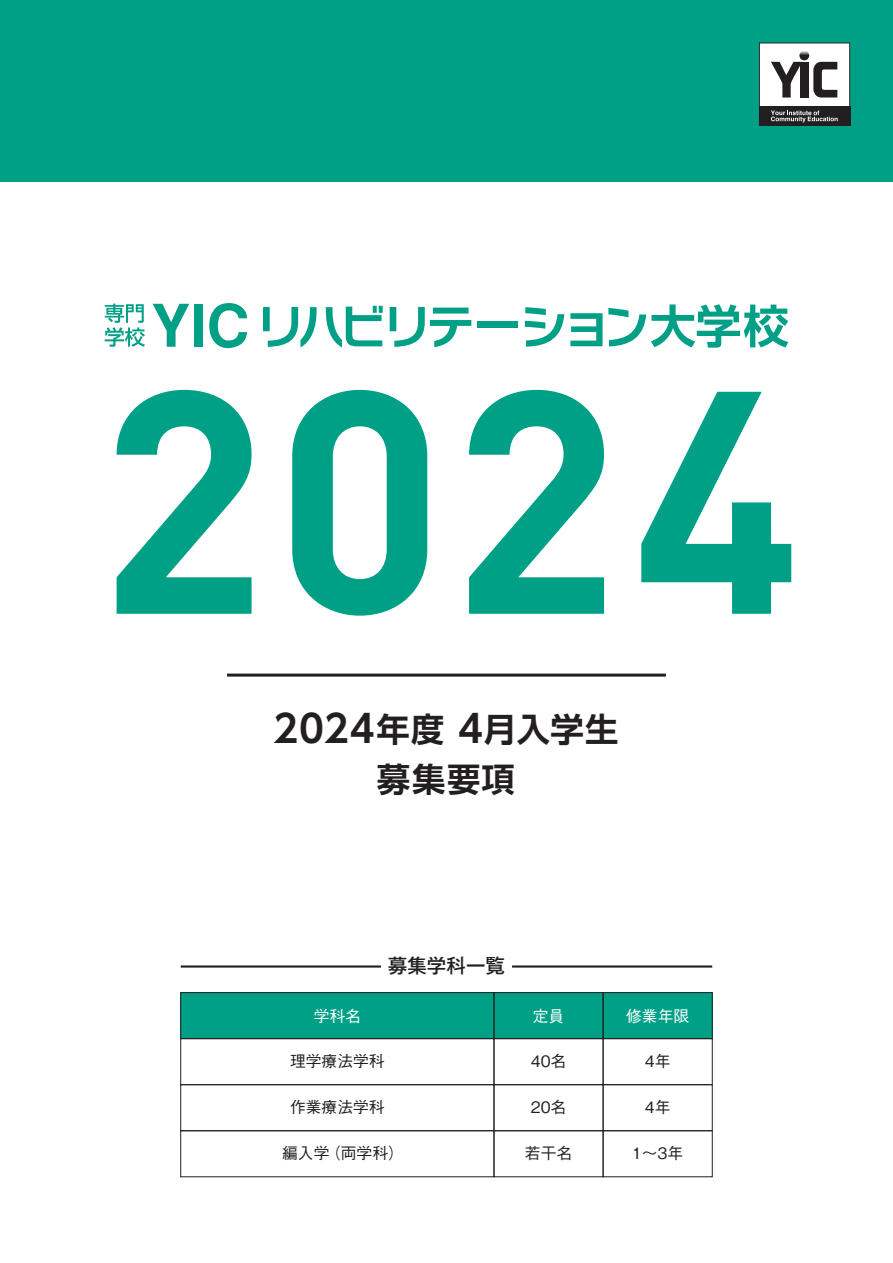
<style>
.page{position:relative;width:893px;height:1263px;background:#fff}
.page>*{position:absolute;margin:0;border:0;box-sizing:border-box;transform-origin:0 0}
.t1{font:700 311.7px "DIN Pro";color:#00a087}
.t2{font:700 33.3px/51px "UD Shin Go Pr 6 De";letter-spacing:.03em;color:#231f20;text-align:center}
.t3{font:500 19.5px "Gothic MB101 Pro";color:#231f20}
.t4{font:500 15.75px "Gothic BBB Pro";color:#231f20}
.t5{font:500 15.75px "Gothic BBB Pro";color:#fff}
.s1{font-size:37.8px}
</style>
<div class="page">
<div style="left:0;top:0;width:893px;height:182px;background:#00a087"></div>
<svg style="left:759px;top:43px;width:91px;height:83px;background:#a4a3a3"></svg>
<svg style="left:153px;top:304px;width:36px;height:43px"></svg>
<div style="left:194px;top:304px;width:9px;height:43px;background:#00a087"></div>
<svg style="left:209px;top:303px;width:38px;height:45px"></svg>
<svg style="left:263px;top:306px;width:120px;height:41px"></svg>
<svg style="left:390px;top:307px;width:81px;height:40px"></svg>
<div style="left:477px;top:321px;width:40px;height:7px;background:#00a087"></div>
<svg style="left:525px;top:307px;width:39px;height:40px"></svg>
<svg style="left:570px;top:313px;width:32px;height:33px"></svg>
<svg style="left:608px;top:304px;width:180px;height:44px"></svg>
<svg style="left:105px;top:303px;width:40px;height:44px"></svg>
<hr style="left:181px;top:965px;width:200px;height:2px;background:#231f20">
<hr style="left:512px;top:965px;width:200px;height:2px;background:#231f20">
<div style="left:181px;top:992px;width:313px;height:46px;background:#00a087"></div>
<div style="left:494px;top:992px;width:109px;height:46px;background:#00a087"></div>
<div style="left:603px;top:992px;width:109px;height:46px;background:#00a087"></div>
<div style="left:180px;top:1084px;width:314px;height:47px;border:1px solid #231f20"></div>
<div style="left:494px;top:1084px;width:109px;height:47px;border:1px solid #231f20"></div>
<div style="left:603px;top:1084px;width:109px;height:47px;border:1px solid #231f20"></div>
<div style="left:180px;top:1038px;width:314px;height:47px;border:1px solid #231f20"></div>
<div style="left:494px;top:1038px;width:109px;height:47px;border:1px solid #231f20"></div>
<div style="left:603px;top:1038px;width:109px;height:47px;border:1px solid #231f20"></div>
<div style="left:180px;top:992px;width:314px;height:47px;border:1px solid #231f20"></div>
<div style="left:494px;top:992px;width:109px;height:47px;border:1px solid #231f20"></div>
<div style="left:603px;top:992px;width:109px;height:47px;border:1px solid #231f20"></div>
<hr style="left:227px;top:674px;width:439px;height:3px;background:#231f20">
<h1 class="t1" style="left:98px;top:241px;width:704px">2024</h1>
<h2 class="t2" style="left:273px;top:702px;width:347px"><span class="s1">2024</span>年度 <span class="s1">4</span>月入学生募集要項</h2>
<p class="t3" style="left:388px;top:950px;width:118px">募集学科一覧</p>
<p class="t5" style="left:314px;top:1004px;width:49px">学科名</p>
<p class="t5" style="left:533px;top:1004px;width:33px">定員</p>
<p class="t5" style="left:626px;top:1004px;width:64px">修業年限</p>
<p class="t4" style="left:290px;top:1049px;width:96px">理学療法学科</p>
<p class="t4" style="left:531px;top:1049px;width:37px">40名</p>
<p class="t4" style="left:645px;top:1049px;width:27px">4年</p>
<p class="t4" style="left:290px;top:1095px;width:96px">作業療法学科</p>
<p class="t4" style="left:531px;top:1095px;width:37px">20名</p>
<p class="t4" style="left:645px;top:1095px;width:27px">4年</p>
<p class="t4" style="left:282px;top:1141px;width:123px">編入学（両学科）</p>
<p class="t4" style="left:525px;top:1141px;width:49px">若干名</p>
<p class="t4" style="left:632px;top:1141px;width:52px">1～3年</p>
</div>
